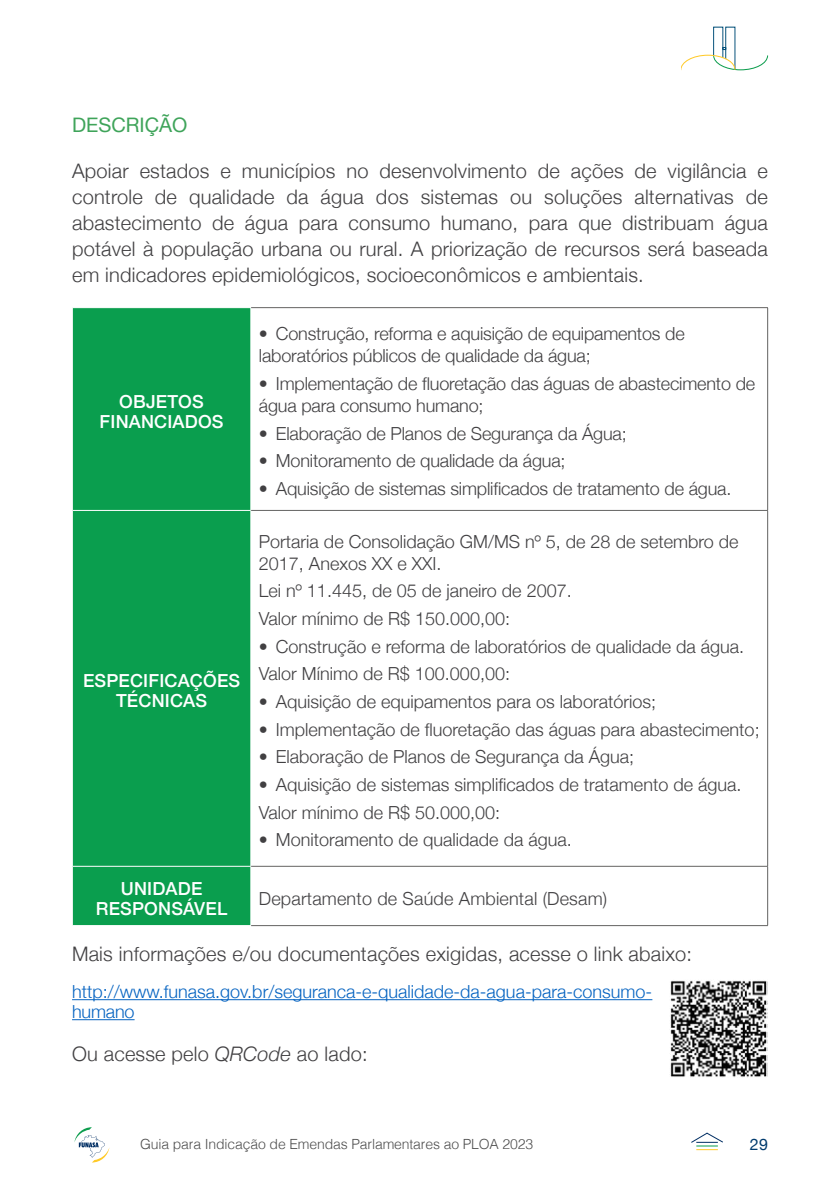
<style>
.page{position:relative;width:840px;height:1191px;background:#fff}
.page>*{position:absolute;margin:0;border:0;box-sizing:border-box;transform-origin:0 0}
.t1{font:300 20px/26px "Helvetica Neue";letter-spacing:.01em;color:#414042;text-align:justify}
.t2{font:20px "Helvetica Neue";color:#3fa45a}
.t3{font:300 18px/22px "Helvetica Neue";color:#414042}
.t4{font:300 18px/20px "Helvetica Neue";color:#0563c1}
.t5{font:500 18px/20px "Helvetica Neue";letter-spacing:.01em;color:#fff;text-align:center}
.t6{font:16px "Helvetica Neue";color:#013b6e}
.t7{font:300 14px "Helvetica";letter-spacing:-.01em;color:#000}
.s1{font-style:italic}
</style>
<div class="page">
<svg style="left:74px;top:1127px;width:35px;height:35px"></svg>
<svg style="left:681px;top:26px;width:86px;height:45px"></svg>
<svg style="left:691px;top:1132px;width:32px;height:18px"></svg>
<hr style="left:72px;top:999px;width:580px;height:1px;background:#0563c1">
<hr style="left:72px;top:1019px;width:62px;height:1px;background:#0563c1">
<div style="left:73px;top:308px;width:177px;height:617px;background:#0a9e4e"></div>
<hr style="left:72px;top:510px;width:178px;height:1px;background:#fff">
<hr style="left:72px;top:865px;width:178px;height:1px;background:#fff">
<hr style="left:251px;top:307px;width:516px;height:1px;background:#646362">
<hr style="left:766px;top:308px;width:1px;height:202px;background:#646362">
<hr style="left:251px;top:510px;width:516px;height:1px;background:#646362">
<hr style="left:766px;top:510px;width:1px;height:356px;background:#646362">
<hr style="left:251px;top:866px;width:516px;height:1px;background:#646362">
<hr style="left:766px;top:866px;width:1px;height:59px;background:#646362">
<hr style="left:251px;top:925px;width:516px;height:1px;background:#646362">
<img style="left:670px;top:980px;width:97px;height:97px">
<p class="t2" style="left:72px;top:113px;width:117px">DESCRIÇÃO</p>
<p class="t1" style="left:72px;top:158px;width:697px">Apoiar estados e municípios no desenvolvimento de ações de vigilância e controle de qualidade da água dos sistemas ou soluções alternativas de abastecimento de água para consumo humano, para que distribuam água potável à população urbana ou rural. A priorização de recursos será baseada em indicadores epidemiológicos, socioeconômicos e ambientais.</p>
<p class="t5" style="left:100px;top:391px;width:125px">OBJETOS<br>FINANCIADOS</p>
<p class="t5" style="left:83px;top:670px;width:159px">ESPECIFICAÇÕES<br>TÉCNICAS</p>
<p class="t3" style="left:259px;top:322px;width:427px">• Construção, reforma e aquisição de equipamentos de laboratórios públicos de qualidade da água;</p>
<p class="t3" style="left:259px;top:372px;width:497px">• Implementação de fluoretação das águas de abastecimento de água para consumo humano;</p>
<p class="t3" style="left:259px;top:422px;width:369px">• Elaboração de Planos de Segurança da Água;</p>
<p class="t3" style="left:259px;top:449px;width:308px">• Monitoramento de qualidade da água;</p>
<p class="t3" style="left:259px;top:477px;width:473px">• Aquisição de sistemas simplificados de tratamento de água.</p>
<p class="t3" style="left:259px;top:530px;width:481px">Portaria de Consolidação GM/MS nº 5, de 28 de setembro de<br>2017, Anexos XX e XXI.</p>
<p class="t3" style="left:259px;top:577px;width:314px;line-height:27.6px">Lei nº 11.445, de 05 de janeiro de 2007.<br>Valor mínimo de R$ 150.000,00:</p>
<p class="t3" style="left:259px;top:632px;width:486px;line-height:27.6px">• Construção e reforma de laboratórios de qualidade da água.<br>Valor Mínimo de R$ 100.000,00:</p>
<p class="t3" style="left:259px;top:690px;width:398px">• Aquisição de equipamentos para os laboratórios;</p>
<p class="t3" style="left:259px;top:718px;width:502px">• Implementação de fluoretação das águas para abastecimento;</p>
<p class="t3" style="left:259px;top:745px;width:376px">• Elaboração de Planos de Segurança da Água;</p>
<p class="t3" style="left:259px;top:770px;width:484px;line-height:27.6px">• Aquisição de sistemas simplificados de tratamento de água.<br>Valor mínimo de R$ 50.000,00:</p>
<p class="t3" style="left:259px;top:828px;width:314px">• Monitoramento de qualidade da água.</p>
<p class="t5" style="left:96px;top:878px;width:133px">UNIDADE<br>RESPONSÁVEL</p>
<p class="t3" style="left:259px;top:886px;width:349px">Departamento de Saúde Ambiental (Desam)</p>
<p class="t1" style="left:72px;top:940px;width:621px">Mais informações e/ou documentações exigidas, acesse o link abaixo:</p>
<p class="t4" style="left:72px;top:981px;width:581px">http://www.funasa.gov.br/seguranca-e-qualidade-da-agua-para-consumo&shy;humano</p>
<p class="t1" style="left:72px;top:1040px;width:297px">Ou acesse pelo <span class="s1">QRCode</span> ao lado:</p>
<p class="t7" style="left:140px;top:1138px;width:394px">Guia para Indicação de Emendas Parlamentares ao PLOA 2023</p>
<p class="t6" style="left:749px;top:1134px;width:20px">29</p>
</div>
